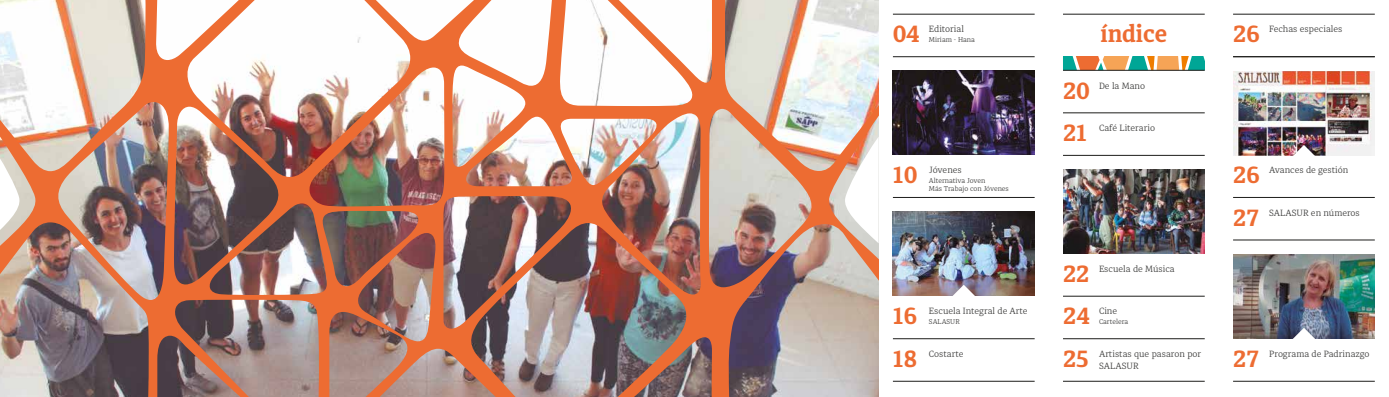
<style>
.page{position:relative;width:1389px;height:397px;background:#fff}
.page>*{position:absolute;margin:0;border:0;box-sizing:border-box;transform-origin:0 0}
.t1{font:700 24px "Diaria Pro";color:#ed6c32}
.t2{font:300 9px/12.1px "Diaria Pro";color:#3c3c3b}
.t3{font:300 7px/8.4px "Diaria Pro";color:#3c3c3b}
</style>
<div class="page">
<img style="left:0;top:0;width:794px;height:397px">
<svg style="left:0;top:123px;width:22px;height:128px"></svg>
<svg style="left:794px;top:0;width:85px;height:397px"></svg>
<svg style="left:842px;top:123px;width:37px;height:128px"></svg>
<hr style="left:1063px;top:338px;width:142px;height:1px;background:#1d1d1b">
<svg style="left:1063px;top:57px;width:142px;height:13px;background:#a6a77a"></svg>
<hr style="left:1063px;top:70px;width:142px;height:1px;background:#1d1d1b">
<svg style="left:1123px;top:295px;width:22px;height:1px"></svg>
<img style="left:1063px;top:170px;width:142px;height:84px">
<hr style="left:1063px;top:113px;width:142px;height:1px;background:#1d1d1b">
<hr style="left:1063px;top:155px;width:142px;height:1px;background:#1d1d1b">
<hr style="left:1063px;top:296px;width:142px;height:1px;background:#1d1d1b">
<img style="left:893px;top:212px;width:141px;height:84px">
<hr style="left:893px;top:338px;width:142px;height:1px;background:#1d1d1b">
<hr style="left:893px;top:381px;width:142px;height:1px;background:#1d1d1b">
<svg style="left:952px;top:285px;width:23px;height:11px"></svg>
<hr style="left:893px;top:197px;width:142px;height:1px;background:#1d1d1b">
<hr style="left:893px;top:56px;width:142px;height:1px;background:#1d1d1b">
<img style="left:1233px;top:254px;width:142px;height:84px">
<img style="left:1233px;top:71px;width:142px;height:84px">
<hr style="left:1233px;top:240px;width:142px;height:1px;background:#1d1d1b">
<hr style="left:1233px;top:197px;width:142px;height:1px;background:#1d1d1b">
<svg style="left:1293px;top:145px;width:22px;height:11px"></svg>
<svg style="left:1293px;top:328px;width:22px;height:11px"></svg>
<img style="left:893px;top:71px;width:142px;height:84px">
<hr style="left:1063px;top:381px;width:142px;height:1px;background:#1d1d1b">
<hr style="left:1233px;top:381px;width:142px;height:1px;background:#1d1d1b">
<hr style="left:1233px;top:56px;width:142px;height:1px;background:#1d1d1b">
<hr style="left:1233px;top:14px;width:142px;height:1px;background:#1d1d1b">
<hr style="left:1063px;top:14px;width:142px;height:1px;background:#1d1d1b">
<hr style="left:893px;top:14px;width:142px;height:1px;background:#1d1d1b">
<h1 class="t1" style="left:893px;top:19px;width:28px">04</h1>
<p class="t2" style="left:929px;top:23px;width:37px">Editorial</p>
<p class="t3" style="left:929px;top:35px;width:48px">Miriam - Hana</p>
<h1 class="t1" style="left:893px;top:160px;width:26px">10</h1>
<p class="t2" style="left:929px;top:164px;width:34px">Jóvenes</p>
<p class="t3" style="left:929px;top:176px;width:81px">Alternativa Joven<br>Más Trabajo con Jóvenes</p>
<h1 class="t1" style="left:893px;top:301px;width:26px">16</h1>
<p class="t2" style="left:929px;top:305px;width:100px">Escuela Integral de Arte</p>
<p class="t3" style="left:929px;top:317px;width:32px">SALASUR</p>
<h1 class="t1" style="left:1100px;top:19px;width:68px">índice</h1>
<h1 class="t1" style="left:1063px;top:75px;width:29px">20</h1>
<p class="t2" style="left:1099px;top:79px;width:48px">De la Mano</p>
<h1 class="t1" style="left:1063px;top:118px;width:26px">21</h1>
<p class="t2" style="left:1099px;top:122px;width:58px">Café Literario</p>
<h1 class="t1" style="left:1063px;top:259px;width:28px">22</h1>
<p class="t2" style="left:1099px;top:263px;width:77px">Escuela de Música</p>
<h1 class="t1" style="left:1063px;top:301px;width:29px">24</h1>
<p class="t2" style="left:1099px;top:305px;width:20px">Cine</p>
<p class="t3" style="left:1099px;top:317px;width:31px">Cartelera</p>
<h1 class="t1" style="left:893px;top:344px;width:26px">18</h1>
<p class="t2" style="left:929px;top:348px;width:36px">Costarte</p>
<h1 class="t1" style="left:1063px;top:344px;width:27px">25</h1>
<p class="t2" style="left:1099px;top:348px;width:104px">Artistas que pasaron por<br>SALASUR</p>
<h1 class="t1" style="left:1233px;top:19px;width:28px">26</h1>
<p class="t2" style="left:1269px;top:23px;width:75px">Fechas especiales</p>
<h1 class="t1" style="left:1233px;top:160px;width:28px">26</h1>
<p class="t2" style="left:1269px;top:164px;width:81px">Avances de gestión</p>
<h1 class="t1" style="left:1233px;top:202px;width:27px">27</h1>
<p class="t2" style="left:1269px;top:207px;width:92px">SALASUR en números</p>
<h1 class="t1" style="left:1233px;top:343px;width:27px">27</h1>
<p class="t2" style="left:1269px;top:347px;width:102px">Programa de Padrinazgo</p>
</div>
